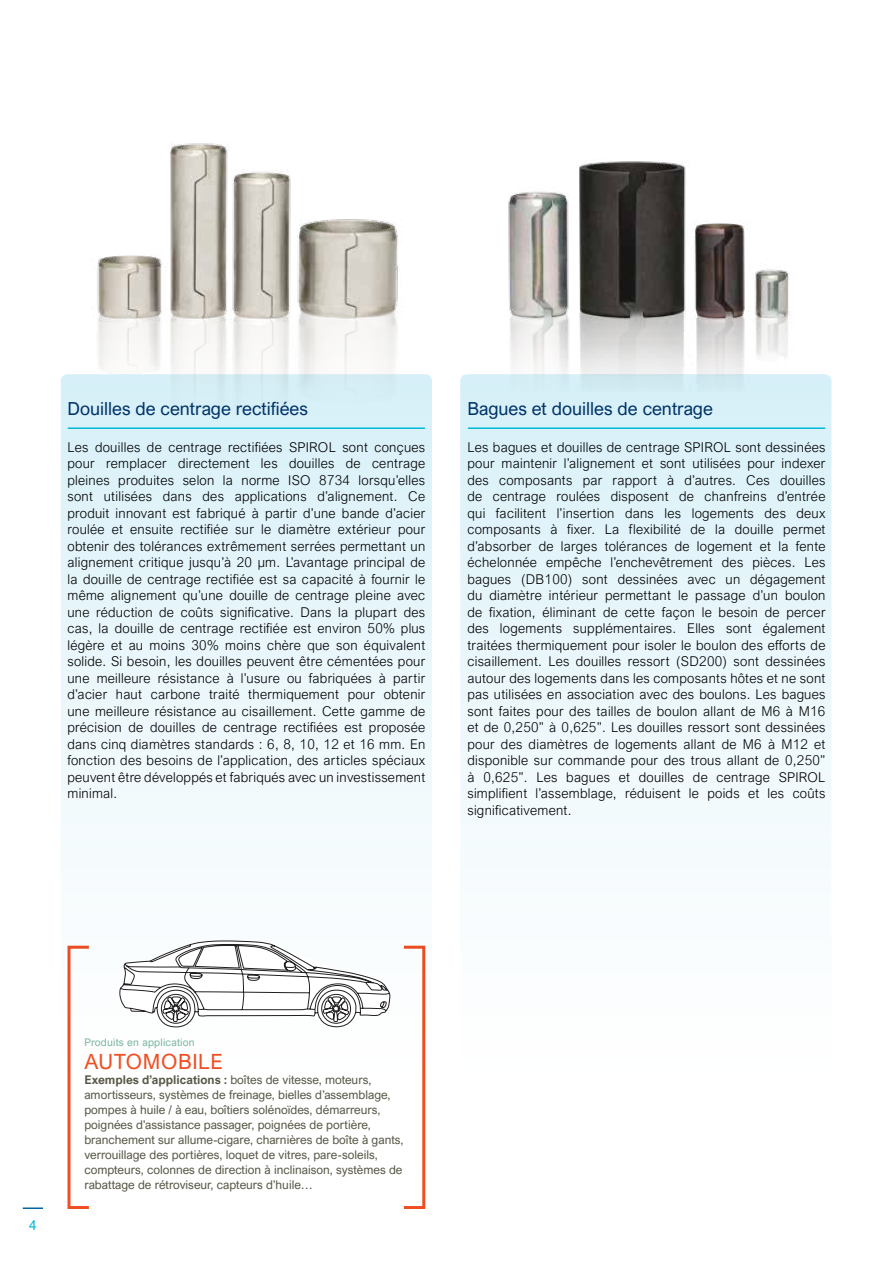
<style>
.page{position:relative;width:893px;height:1263px;background:#fff}
.page>*{position:absolute;margin:0;border:0;box-sizing:border-box;transform-origin:0 0}
.t1{font:21px "Arial Nova";letter-spacing:.03em;color:#f04e23}
.t2{font:18px "Arial Nova";color:#003468}
.t3{font:300 13.5px/16.5px "Arial Nova";letter-spacing:.02em;color:#000;text-align:justify}
.t4{font:13.5px "Arial Nova";color:#00bbd6}
.t5{font:12px/15px "Arial Nova";color:#585747}
.t6{font:10.5px "Arial Nova";letter-spacing:.02em;color:#7ab5a0}
.s1{font-weight:700}
</style>
<div class="page">
<svg style="left:460px;top:374px;width:371px;height:702px"></svg>
<div style="left:61px;top:374px;width:371px;height:702px;background:linear-gradient(to bottom,#d8f1f9,#fffefd);border-radius:7px"></div>
<div style="left:68px;top:946px;width:22px;height:263px;border:3px solid #f04e23"></div>
<div style="left:402px;top:946px;width:23px;height:263px;border:3px solid #f04e23"></div>
<svg style="left:120px;top:940px;width:270px;height:88px"></svg>
<img style="left:460px;top:161px;width:372px;height:382px">
<img style="left:68px;top:143px;width:361px;height:379px">
<hr style="left:23px;top:1207px;width:20px;height:2px;background:#0063a4">
<h2 class="t2" style="left:68px;top:398px;width:242px">Douilles de centrage rectifiées</h2>
<p class="t3" style="left:68px;top:439px;width:359px">Les douilles de centrage rectifiées SPIROL sont conçues pour remplacer directement les douilles de centrage pleines produites selon la norme ISO 8734 lorsqu’elles sont utilisées dans des applications d’alignement. Ce produit innovant est fabriqué à partir d’une bande d’acier roulée et ensuite rectifiée sur le diamètre extérieur pour obtenir des tolérances extrêmement serrées permettant un alignement critique jusqu’à 20 µm. L’avantage principal de la douille de centrage rectifiée est sa capacité à fournir le même alignement qu’une douille de centrage pleine avec une réduction de coûts significative. Dans la plupart des cas, la douille de centrage rectifiée est environ 50% plus légère et au moins 30% moins chère que son équivalent solide. Si besoin, les douilles peuvent être cémentées pour une meilleure résistance à l’usure ou fabriquées à partir d’acier haut carbone traité thermiquement pour obtenir une meilleure résistance au cisaillement. Cette gamme de précision de douilles de centrage rectifiées est proposée dans cinq diamètres standards : 6, 8, 10, 12 et 16 mm. En fonction des besoins de l’application, des articles spéciaux peuvent être développés et fabriqués avec un investissement minimal.</p>
<h2 class="t2" style="left:467px;top:398px;width:247px">Bagues et douilles de centrage</h2>
<p class="t3" style="left:467px;top:439px;width:360px">Les bagues et douilles de centrage SPIROL sont dessinées pour maintenir l’alignement et sont utilisées pour indexer des composants par rapport à d’autres. Ces douilles de centrage roulées disposent de chanfreins d’entrée qui facilitent l’insertion dans les logements des deux composants à fixer. La flexibilité de la douille permet d’absorber de larges tolérances de logement et la fente échelonnée empêche l’enchevêtrement des pièces. Les bagues (DB100) sont dessinées avec un dégagement du diamètre intérieur permettant le passage d’un boulon de fixation, éliminant de cette façon le besoin de percer des logements supplémentaires. Elles sont également traitées thermiquement pour isoler le boulon des efforts de cisaillement. Les douilles ressort (SD200) sont dessinées autour des logements dans les composants hôtes et ne sont pas utilisées en association avec des boulons. Les bagues sont faites pour des tailles de boulon allant de M6 à M16 et de 0,250” à 0,625”. Les douilles ressort sont dessinées pour des diamètres de logements allant de M6 à M12 et disponible sur commande pour des trous allant de 0,250” à 0,625”. Les bagues et douilles de centrage SPIROL simplifient l’assemblage, réduisent le poids et les coûts significativement.</p>
<p class="t4" style="left:29px;top:1217px;width:9px">4</p>
<p class="t6" style="left:84px;top:1036px;width:112px">Produits en application</p>
<h1 class="t1" style="left:84px;top:1049px;width:140px">AUTOMOBILE</h1>
<p class="t5" style="left:84px;top:1072px;width:321px"><span class="s1">Exemples d’applications :</span> boîtes de vitesse, moteurs, amortisseurs, systèmes de freinage, bielles d’assemblage, pompes à huile / à eau, boîtiers solénoïdes, démarreurs, poignées d’assistance passager, poignées de portière, branchement sur allume-cigare, charnières de boîte à gants, verrouillage des portières, loquet de vitres, pare-soleils, compteurs, colonnes de direction à inclinaison, systèmes de rabattage de rétroviseur, capteurs d’huile…</p>
</div>
